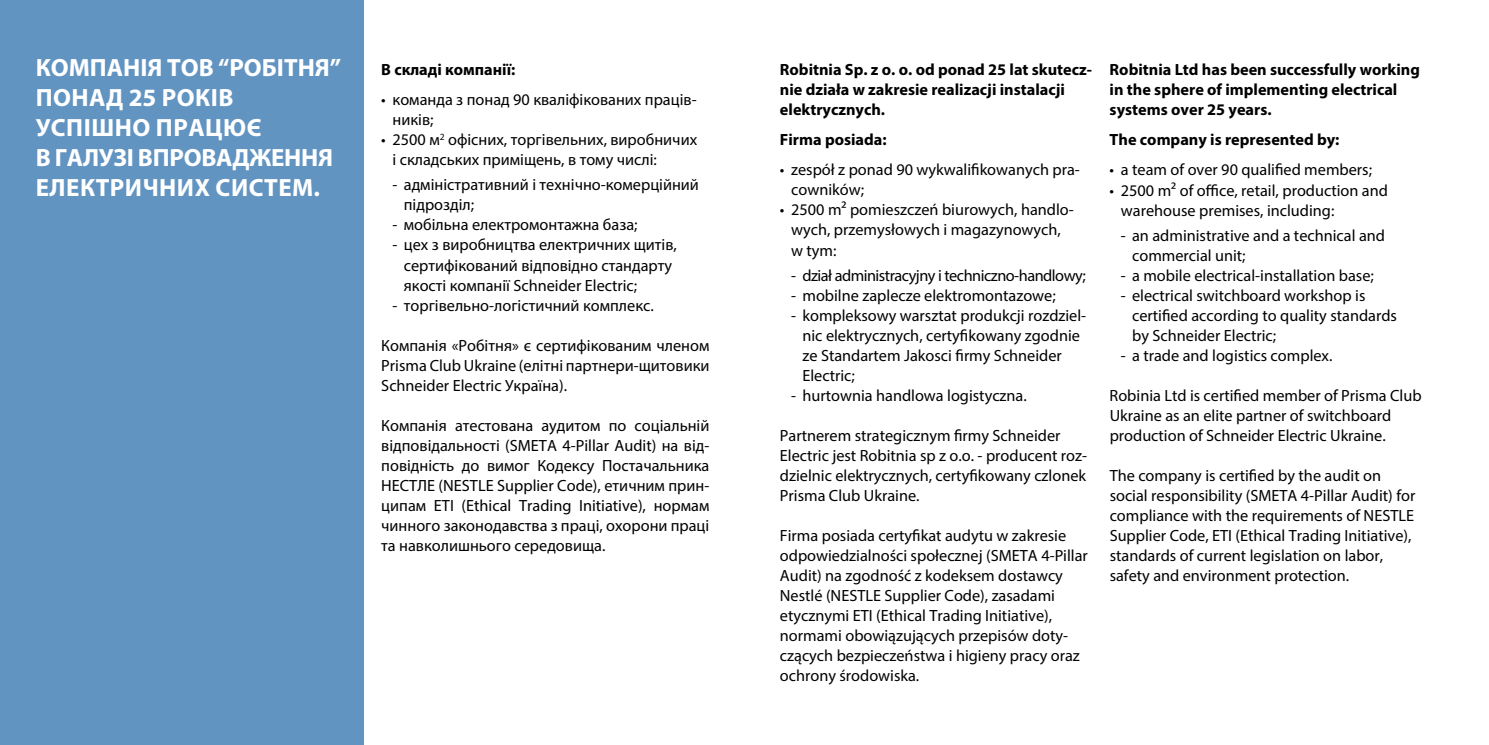
<style>
.page{position:relative;width:1489px;height:745px;background:#fff}
.page>*{position:absolute;margin:0;border:0;box-sizing:border-box;transform-origin:0 0}
.t1{font:700 25px/30px "Myriad Pro";letter-spacing:.02em;color:#fff}
.t2{font:16.25px/20px "Myriad Pro";color:#000}
.t3{font:700 16.25px/20px "Myriad Pro";color:#000}
.t4{font:16.25px "Myriad Pro";letter-spacing:-.03em;color:#000}
</style>
<div class="page">
<div style="left:0;top:0;width:363px;height:744px;background:#6294c2"></div>
<h1 class="t1" style="left:36px;top:51px;width:307px">Компанія ТОВ “Робітня” понад 25 років успішно працює<br>в галузі впровадження електричних систем.</h1>
<p class="t3" style="left:780px;top:59px;width:313px">Robitnia Sp. z o. o. od ponad 25 lat skutecz&shy;nie działa w zakresie realizacji instalacji elektrycznych.</p>
<p class="t3" style="left:381px;top:59px;width:135px">В складі компанії:</p>
<p class="t2" style="left:392px;top:89px;width:305px;text-indent:-11px">• команда з понад 90 кваліфікованих праців&shy;ників;</p>
<p class="t2" style="left:392px;top:129px;width:306px;text-indent:-11px">• 2500 м<sup>2</sup> офісних, торгівельних, виробничих і складських приміщень, в тому числі:</p>
<p class="t2" style="left:404px;top:174px;width:296px;text-indent:-11px">- адміністративний і технічно-комерційний підрозділ;</p>
<p class="t2" style="left:392px;top:214px;width:246px">- мобільна електромонтажна база;</p>
<p class="t2" style="left:404px;top:234px;width:274px;text-indent:-11px">- цех з виробництва електричних щитів, сертифікований відповідно стандарту якості компанії Schneider Electric;</p>
<p class="t2" style="left:392px;top:294px;width:263px">- торгівельно-логістичний комплекс.</p>
<p class="t2" style="left:381px;top:335px;width:329px;text-align:justify">Компанія «Робітня» є сертифікованим членом Prisma Club Ukraine (елітні партнери-щитовики Schneider Electric Україна).</p>
<p class="t2" style="left:381px;top:415px;width:330px;text-align:justify">Компанія атестована аудитом по соціальній відповідальності (SMETA 4-Pillar Audit) на від&shy;повідність до вимог Кодексу Постачальника НЕСТЛЕ (NESTLE Supplier Code), етичним прин&shy;ципам ETI (Ethical Trading Initiative), нормам чинного законодавства з праці, охорони праці та навколишнього середовища.</p>
<p class="t3" style="left:780px;top:129px;width:108px">Firma posiada:</p>
<p class="t2" style="left:791px;top:159px;width:290px;text-indent:-11px">• zespół z ponad 90 wykwalifikowanych pra&shy;cowników;</p>
<p class="t2" style="left:791px;top:199px;width:284px;text-indent:-11px">• 2500 m² pomieszczeń biurowych, handlo&shy;wych, przemysłowych i magazynowych, w tym:</p>
<p class="t4" style="left:791px;top:265px;width:296px">- dział administracyjny i techniczno-handlowy;</p>
<p class="t2" style="left:791px;top:284px;width:266px">- mobilne zaplecze elektromontazowe;</p>
<p class="t2" style="left:802px;top:304px;width:285px;text-indent:-11px">- kompleksowy warsztat produkcji rozdziel&shy;nic elektrycznych, certyfikowany zgodnie ze Standartem Jakosci firmy Schneider Electric;</p>
<p class="t2" style="left:791px;top:385px;width:237px">- hurtownia handlowa logistyczna.</p>
<p class="t2" style="left:780px;top:425px;width:309px">Partnerem strategicznym firmy Schneider Electric jest Robitnia sp z o.o. - producent roz&shy;dzielnic elektrycznych, certyfikowany czlonek Prisma Club Ukraine.</p>
<p class="t2" style="left:780px;top:525px;width:309px">Firma posiada certyfikat audytu w zakresie odpowiedzialności społecznej (SMETA 4-Pillar Audit) na zgodność z kodeksem dostawcy Nestlé (NESTLE Supplier Code), zasadami etycznymi ETI (Ethical Trading Initiative), normami obowiązujących przepisów doty&shy;czących bezpieczeństwa i higieny pracy oraz ochrony środowiska.</p>
<p class="t3" style="left:1109px;top:59px;width:312px">Robitnia Ltd has been successfully working in the sphere of implementing electrical systems over 25 years.</p>
<p class="t3" style="left:1109px;top:129px;width:231px">The company is represented by:</p>
<p class="t2" style="left:1109px;top:160px;width:264px">• a team of over 90 qualified members;</p>
<p class="t2" style="left:1120px;top:180px;width:268px;text-indent:-11px">• 2500 m² of office, retail, production and warehouse premises, including:</p>
<p class="t2" style="left:1132px;top:225px;width:254px;text-indent:-11px">- an administrative and a technical and commercial unit;</p>
<p class="t2" style="left:1120px;top:265px;width:254px">- a mobile electrical-installation base;</p>
<p class="t2" style="left:1132px;top:285px;width:266px;text-indent:-11px">- electrical switchboard workshop is certified according to quality standards by Schneider Electric;</p>
<p class="t2" style="left:1120px;top:345px;width:213px">- a trade and logistics complex.</p>
<p class="t2" style="left:1109px;top:385px;width:313px">Robinia Ltd is certified member of Prisma Club<br>Ukraine as an elite partner of switchboard production of Schneider Electric Ukraine.</p>
<p class="t2" style="left:1109px;top:465px;width:307px">The company is certified by the audit on social responsibility (SMETA 4-Pillar Audit) for compliance with the requirements of NESTLE Supplier Code, ETI (Ethical Trading Initiative), standards of current legislation on labor, safety and environment protection.</p>
</div>
